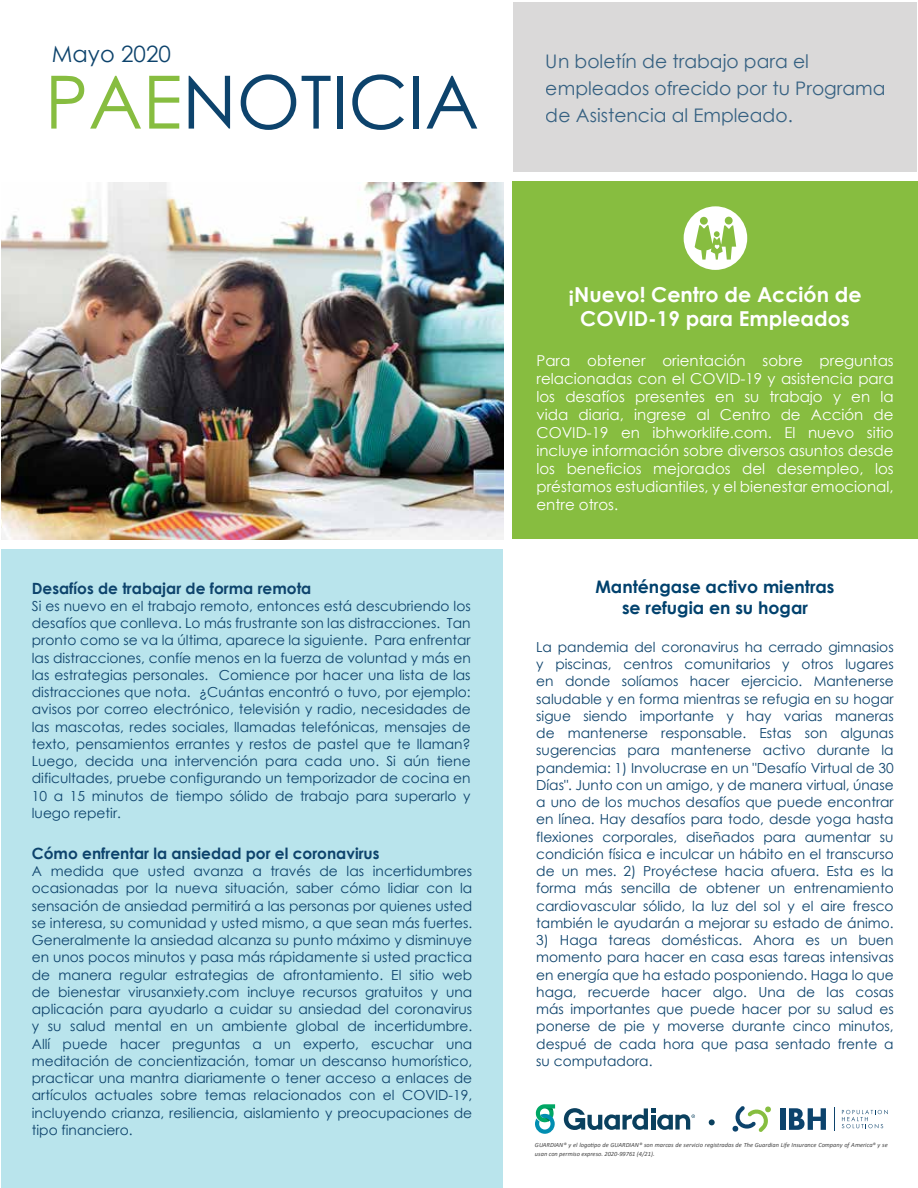
<style>
.page{position:relative;width:918px;height:1188px;background:#fff}
.page>*{position:absolute;margin:0;border:0;box-sizing:border-box;transform-origin:0 0}
.t1{font:73.5px "Century Gothic";color:#0d436c}
.t2{font:22.5px "Century Gothic";color:#0d436c}
.t3{font:700 20.55px/24px "Century Gothic";color:#fff;text-align:center}
.t4{font:18.75px/27px "Century Gothic";color:#0d436c}
.t5{font:700 17.25px/21px "Century Gothic";color:#00416d;text-align:center}
.t6{font:700 15.45px "Century Gothic";color:#0d436c}
.t7{font:15px/18px "Century Gothic";color:#fff;text-align:justify}
.t8{font:13.8px/17.2px "Century Gothic";color:#0d436c;text-align:justify}
.t9{font:italic 6.3px/9px "Calibri";color:#444}
.s1{color:#87bd40}
</style>
<div class="page">
<div style="left:2px;top:549px;width:501px;height:639px;background:#b9e4ec"></div>
<div style="left:513px;top:2px;width:404px;height:169px;background:#dad9d9"></div>
<div style="left:513px;top:181px;width:405px;height:358px;background:#87bd40"></div>
<svg style="left:535px;top:1104px;width:20px;height:30px"></svg>
<svg style="left:564px;top:1108px;width:131px;height:22px"></svg>
<div style="left:780px;top:1108px;width:5px;height:22px;background:#0c436c"></div>
<svg style="left:789px;top:1108px;width:37px;height:22px"></svg>
<svg style="left:732px;top:1106px;width:39px;height:26px"></svg>
<svg style="left:842px;top:1110px;width:46px;height:18px"></svg>
<svg style="left:834px;top:1108px;width:1px;height:23px"></svg>
<svg style="left:709px;top:1119px;width:6px;height:6px"></svg>
<div style="left:684px;top:206px;width:63px;height:64px;background:#fff;border-radius:50%"></div>
<div style="left:700px;top:217px;width:8px;height:8px;background:#87bd40;border-radius:50%"></div>
<div style="left:725px;top:217px;width:8px;height:8px;background:#87bd40;border-radius:50%"></div>
<svg style="left:695px;top:225px;width:41px;height:35px"></svg>
<img style="left:2px;top:183px;width:501px;height:357px">
<h2 class="t2" style="left:52px;top:39px;width:121px">Mayo 2020</h2>
<h1 class="t1" style="left:45px;top:51px;width:436px"><span class="s1">PAE</span>NOTICIA</h1>
<h3 class="t4" style="left:546px;top:47px;width:341px">Un boletín de trabajo para el empleados ofrecido por tu Programa de Asistencia al Empleado.</h3>
<p class="t6" style="left:32px;top:576px;width:281px">Desafíos de trabajar de forma remota</p>
<p class="t8" style="left:32px;top:597px;width:440px">Si es nuevo en el trabajo remoto, entonces está descubriendo los desafíos que conlleva. Lo más frustrante son las distracciones. Tan pronto como se va la última, aparece la siguiente. Para enfrentar las distracciones, confíe menos en la fuerza de voluntad y más en las estrategias personales. Comience por hacer una lista de las distracciones que nota. ¿Cuántas encontró o tuvo, por ejemplo: avisos por correo electrónico, televisión y radio, necesidades de las mascotas, redes sociales, llamadas telefónicas, mensajes de texto, pensamientos errantes y restos de pastel que te llaman?<br>Luego, decida una intervención para cada uno. Si aún tiene dificultades, pruebe configurando un temporizador de cocina en 10 a 15 minutos de tiempo sólido de trabajo para superarlo y luego repetir.</p>
<p class="t6" style="left:32px;top:842px;width:349px">Cómo enfrentar la ansiedad por el coronavirus</p>
<p class="t8" style="left:32px;top:862px;width:442px">A medida que usted avanza a través de las incertidumbres ocasionadas por la nueva situación, saber cómo lidiar con la sensación de ansiedad permitirá a las personas por quienes usted se interesa, su comunidad y usted mismo, a que sean más fuertes.<br>Generalmente la ansiedad alcanza su punto máximo y disminuye en unos pocos minutos y pasa más rápidamente si usted practica de manera regular estrategias de afrontamiento. El sitio web de bienestar virusanxiety.com incluye recursos gratuitos y una aplicación para ayudarlo a cuidar su ansiedad del coronavirus y su salud mental en un ambiente global de incertidumbre.<br>Allí puede hacer preguntas a un experto, escuchar una meditación de concientización, tomar un descanso humorístico, practicar una mantra diariamente o tener acceso a enlaces de artículos actuales sobre temas relacionados con el COVID-19, incluyendo crianza, resiliencia, aislamiento y preocupaciones de tipo financiero.</p>
<h3 class="t3" style="left:569px;top:281px;width:295px">¡Nuevo! Centro de Acción de<br>COVID-19 para Empleados</h3>
<p class="t7" style="left:536px;top:352px;width:359px">Para obtener orientación sobre preguntas relacionadas con el COVID-19 y asistencia para los desafíos presentes en su trabajo y en la vida diaria, ingrese al Centro de Acción de COVID-19 en ibhworklife.com. El nuevo sitio incluye información sobre diversos asuntos desde los beneficios mejorados del desempleo, los préstamos estudiantiles, y el bienestar emocional, entre otros.</p>
<p class="t5" style="left:595px;top:575px;width:241px">Manténgase activo mientras se refugia en su hogar</p>
<p class="t8" style="left:536px;top:638px;width:359px">La pandemia del coronavirus ha cerrado gimnasios y piscinas, centros comunitarios y otros lugares en donde solíamos hacer ejercicio. Mantenerse saludable y en forma mientras se refugia en su hogar sigue siendo importante y hay varias maneras de mantenerse responsable. Estas son algunas sugerencias para mantenerse activo durante la pandemia: 1) Involucrase en un "Desafío Virtual de 30<br>Días". Junto con un amigo, y de manera virtual, únase a uno de los muchos desafíos que puede encontrar en línea. Hay desafíos para todo, desde yoga hasta flexiones corporales, diseñados para aumentar su condición física e inculcar un hábito en el transcurso de un mes. 2) Proyéctese hacia afuera. Esta es la forma más sencilla de obtener un entrenamiento cardiovascular sólido, la luz del sol y el aire fresco también le ayudarán a mejorar su estado de ánimo.</p>
<p class="t8" style="left:536px;top:931px;width:359px">3) Haga tareas domésticas. Ahora es un buen momento para hacer en casa esas tareas intensivas en energía que ha estado posponiendo. Haga lo que haga, recuerde hacer algo. Una de las cosas más importantes que puede hacer por su salud es ponerse de pie y moverse durante cinco minutos, despué de cada hora que pasa sentado frente a su computadora.</p>
<p class="t9" style="left:535px;top:1140px;width:354px">GUARDIAN® y el logotipo de GUARDIAN® son marcas de servicio registradas de The Guardian Life Insurance Company of America® y se usan con permiso expreso. 2020-99761 (4/21).</p>
</div>
